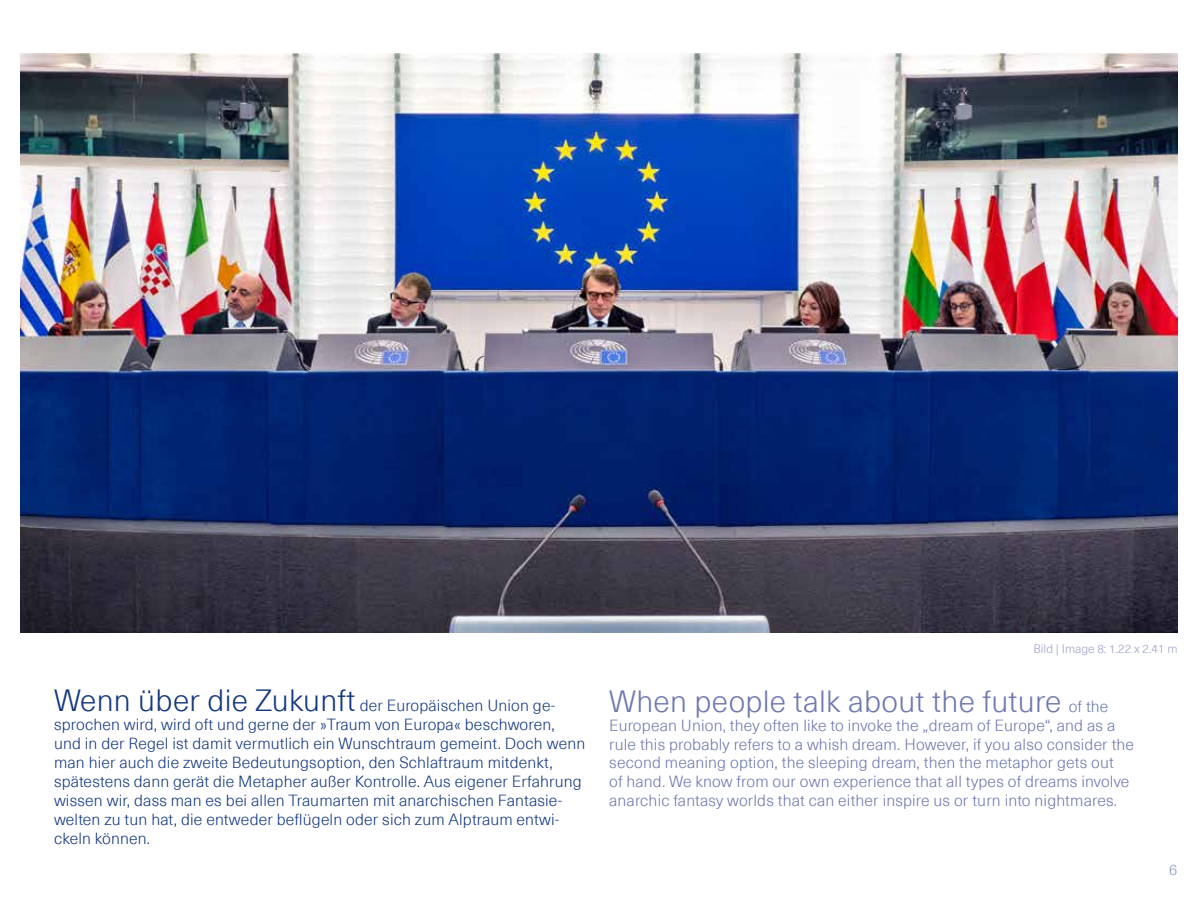
<style>
.page{position:relative;width:1200px;height:900px;background:#fff}
.page>*{position:absolute;margin:0;border:0;box-sizing:border-box;transform-origin:0 0}
.t1{font:300 30px "Neue Haas Unica Pro";letter-spacing:.01em;color:#6e78af}
.t2{font:300 15.75px/18.9px "Neue Haas Unica Pro";letter-spacing:.01em;color:#14387f}
.t3{font:300 15.75px/18.9px "Neue Haas Unica Pro";letter-spacing:.01em;color:#6e78af}
.t4{font:300 15px "Neue Haas Unica Pro";color:#899bbf}
.t5{font:300 12px "Neue Haas Unica Pro";color:#9ca1ca}
.s1{font-size:30px}
.s2{font-size:15.75px}
</style>
<div class="page">
<img style="left:21px;top:54px;width:1156px;height:579px">
<p class="t5" style="left:1034px;top:642px;width:145px">Bild | Image 8: 1.22 x 2.41 m</p>
<p class="t2" style="left:54px;top:697px;width:533px"><span class="s1">Wenn über die Zukunft</span> der Europäischen Union ge&shy;sprochen wird, wird oft und gerne der »Traum von Europa« beschworen, und in der Regel ist damit vermutlich ein Wunschtraum gemeint. Doch wenn man hier auch die zweite Bedeutungsoption, den Schlaftraum mitdenkt, spätestens dann gerät die Metapher außer Kontrolle. Aus eigener Erfahrung wissen wir, dass man es bei allen Traumarten mit anarchischen Fantasie&shy;welten zu tun hat, die entweder beflügeln oder sich zum Alptraum entwi&shy;ckeln können.</p>
<h1 class="t1" style="left:609px;top:683px;width:501px">When people talk about the future <span class="s2">of the</span></h1>
<p class="t3" style="left:609px;top:716px;width:526px">European Union, they often like to invoke the „dream of Europe“, and as a rule this probably refers to a whish dream. However, if you also consider the second meaning option, the sleeping dream, then the metaphor gets out<br>of hand. We know from our own experience that all types of dreams involve anarchic fantasy worlds that can either inspire us or turn into nightmares.</p>
<p class="t4" style="left:1169px;top:861px;width:10px">6</p>
</div>
